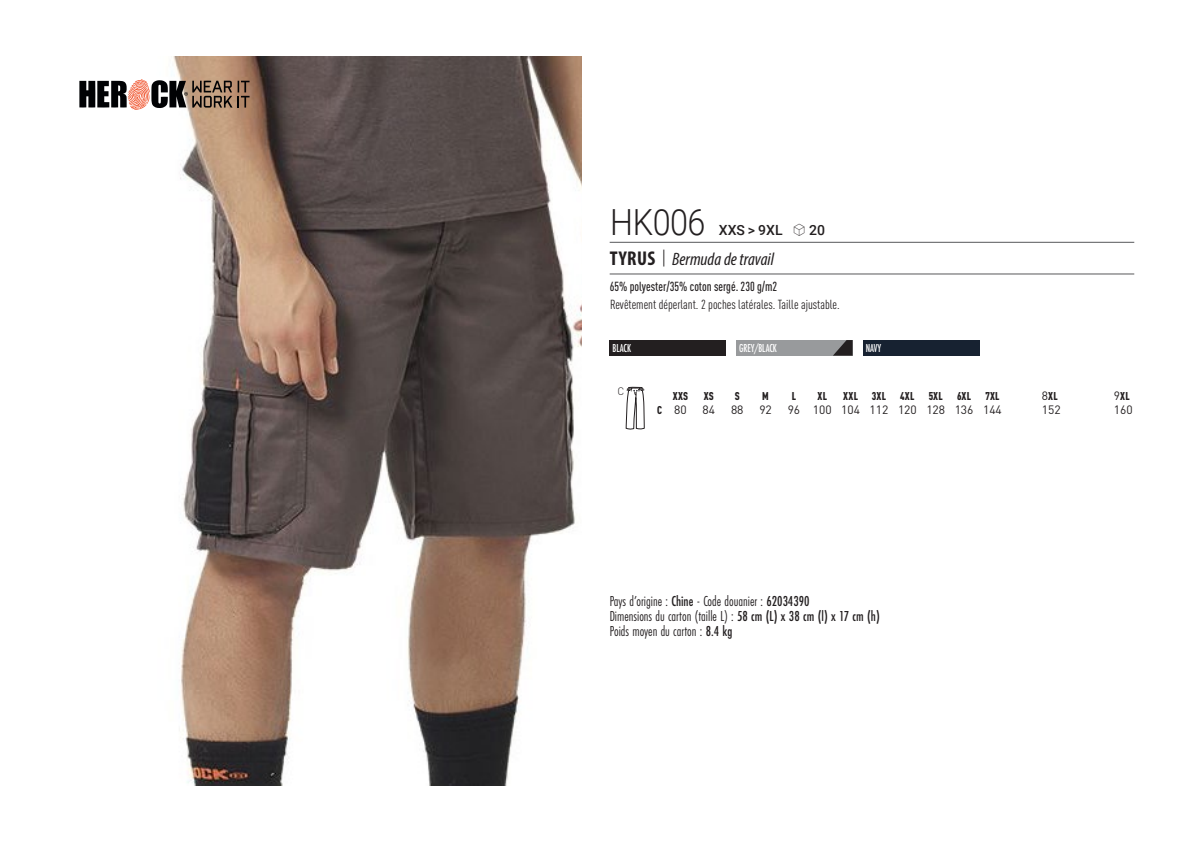
<style>
.page{position:relative;width:1191px;height:842px;background:#fff}
.page>*{position:absolute;margin:0;border:0;box-sizing:border-box;transform-origin:0 0}
.t1{font:300 36px "Roboto";letter-spacing:-.015em;color:#231f20;scale:.9 1}
.t2{font:italic 18px "Myriad Variable Concept";color:#231f20}
.t3{font:15px "Futura PT Cond";color:#231f20;scale:.95 1}
.t4{font:500 14px "Roboto";letter-spacing:.005em;color:#231f20}
.t5{font:condensed 13px "DIN Pro";color:#231f20}
.grammage_2020{font:500 condensed 13px "DIN Pro";color:#231f20;scale:.95 1}
._88_tailles_tab_maig{font:12px "DIN Pro";color:#231f20}
.Coloris_nuancier_bla{font:500 12px "Futura PT Cond";letter-spacing:-.01em;color:#fff;scale:.9 1}
._88_tailles_tab_maig-2{font:900 condensed 11.2px "DIN Pro";letter-spacing:.02em;color:#231f20;scale:.95 1}
.t6{font:300 10.8px "DIN";color:#231f20}
.s1{font-family:"Linotype Shapeshifter";font-weight:400;font-size:16px}
.s2{font-family:"Myriad Pro";font-weight:700;font-style:normal;font-stretch:condensed;font-size:20px}
.s3{font-family:"Roboto Condensed";font-weight:300;font-style:normal;font-size:20px}
.s4{font-weight:400;font-stretch:normal;font-size:12px}
.s5{font-weight:900;font-stretch:condensed;font-size:11.2px}
.s6{font-weight:500}
</style>
<div class="page">
<img style="left:173px;top:57px;width:408px;height:728px">
<svg style="left:238px;top:81px;width:11px;height:27px"></svg>
<svg style="left:79px;top:79px;width:153px;height:31px"></svg>
<div style="left:609px;top:340px;width:117px;height:16px;background:#231f20"></div>
<div style="left:736px;top:340px;width:116px;height:16px;background:#989a9c"></div>
<svg style="left:833px;top:340px;width:19px;height:16px"></svg>
<div style="left:863px;top:340px;width:116px;height:16px;background:#172231"></div>
<svg style="left:626px;top:387px;width:18px;height:43px"></svg>
<hr style="left:609px;top:242px;width:525px;height:1px;background:#57585a">
<hr style="left:609px;top:274px;width:525px;height:1px;background:#57585a">
<p class="t1" style="left:610px;top:197px;width:107px">HK006</p>
<p class="t4" style="left:718px;top:220px;width:108px">XXS &gt; 9XL <span class="s1">S</span> 20</p>
<p class="t2" style="left:610px;top:249px;width:166px"><span class="s2">TYRUS</span> <span class="s3">|</span> Bermuda de travail</p>
<p class="grammage_2020" style="left:609px;top:277px;width:178px">65% polyester/35% coton sergé. 230 g/m2</p>
<p class="t5" style="left:610px;top:295px;width:231px">Revêtement déperlant. 2 poches latérales. Taille ajustable.</p>
<p class="Coloris_nuancier_bla" style="left:612px;top:341px;width:22px">BLACK</p>
<p class="Coloris_nuancier_bla" style="left:739px;top:341px;width:43px">GREY/BLACK</p>
<p class="Coloris_nuancier_bla" style="left:866px;top:341px;width:18px">NAVY</p>
<p class="t6" style="left:617px;top:384px;width:8px">C</p>
<p class="_88_tailles_tab_maig-2" style="left:673px;top:387px;width:18px">XXS</p>
<p class="_88_tailles_tab_maig-2" style="left:704px;top:387px;width:12px">XS</p>
<p class="_88_tailles_tab_maig-2" style="left:734px;top:387px;width:7px">S</p>
<p class="_88_tailles_tab_maig-2" style="left:762px;top:387px;width:8px">M</p>
<p class="_88_tailles_tab_maig-2" style="left:791px;top:387px;width:6px">L</p>
<p class="_88_tailles_tab_maig-2" style="left:817px;top:387px;width:12px">XL</p>
<p class="_88_tailles_tab_maig-2" style="left:843px;top:387px;width:46px">XXL 3XL</p>
<p class="_88_tailles_tab_maig-2" style="left:900px;top:387px;width:16px">4XL</p>
<p class="_88_tailles_tab_maig-2" style="left:928px;top:387px;width:16px">5XL</p>
<p class="_88_tailles_tab_maig-2" style="left:957px;top:387px;width:16px">6XL</p>
<p class="_88_tailles_tab_maig-2" style="left:985px;top:387px;width:16px">7XL</p>
<p class="_88_tailles_tab_maig-2" style="left:1041px;top:387px;width:18px"><span class="s4">8</span>XL</p>
<p class="_88_tailles_tab_maig-2" style="left:1113px;top:387px;width:18px"><span class="s4">9</span>XL</p>
<p class="_88_tailles_tab_maig" style="left:657px;top:400px;width:31px"><span class="s5">C</span> 80</p>
<p class="_88_tailles_tab_maig" style="left:702px;top:400px;width:14px">84</p>
<p class="_88_tailles_tab_maig" style="left:731px;top:400px;width:14px">88</p>
<p class="_88_tailles_tab_maig" style="left:759px;top:400px;width:14px">92</p>
<p class="_88_tailles_tab_maig" style="left:787px;top:400px;width:216px">96 100 104 112 120 128 136 144</p>
<p class="_88_tailles_tab_maig" style="left:1041px;top:400px;width:20px">152</p>
<p class="_88_tailles_tab_maig" style="left:1113px;top:400px;width:20px">160</p>
<p class="t3" style="left:609px;top:592px;width:212px">Pays d’origine : <span class="s6">Chine</span> - Code douanier : <span class="s6">62034390</span></p>
<p class="t3" style="left:609px;top:607px;width:286px">Dimensions du carton (taille L) : <span class="s6">58 cm (L) x 38 cm (l) x 17 cm (h)</span></p>
<p class="t3" style="left:609px;top:622px;width:131px">Poids moyen du carton : <span class="s6">8.4 kg</span></p>
</div>
